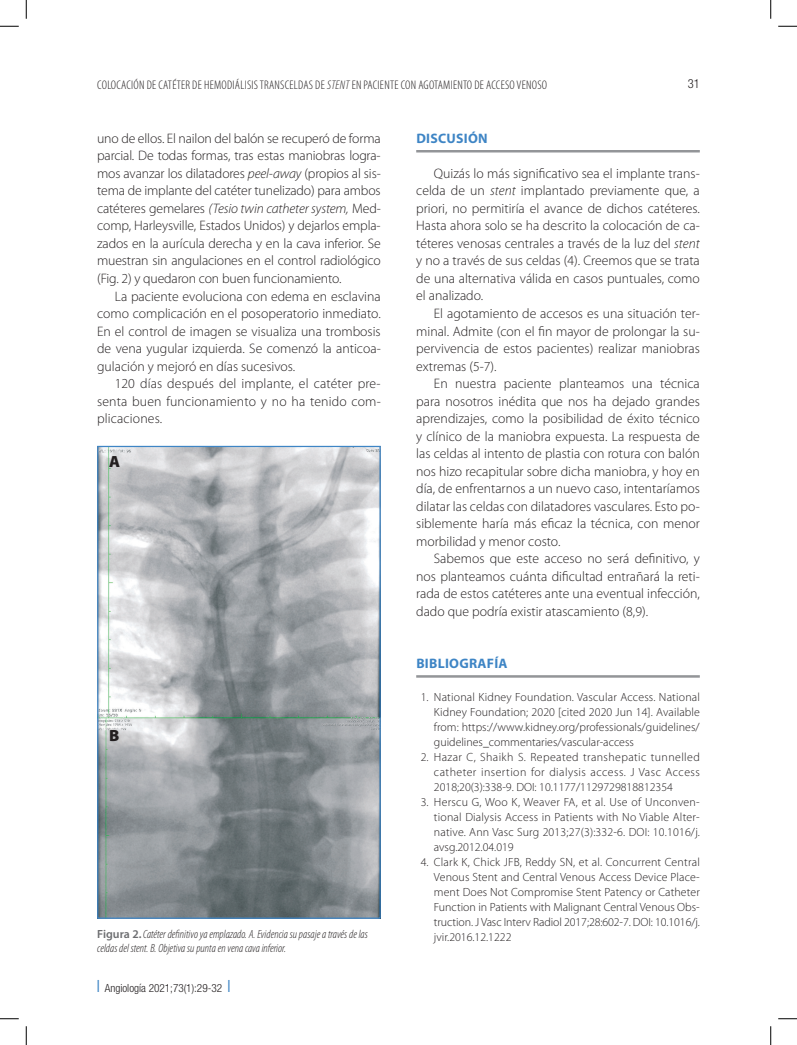
<style>
.page{position:relative;width:797px;height:1045px;background:#fff}
.page>*{position:absolute;margin:0;border:0;box-sizing:border-box;transform-origin:0 0}
.t1{font:900 16.25px "Myriad Pro";color:#231f20}
.t2{font:300 13.75px/17.5px "Myriad Pro";color:#231f20;text-align:justify}
.t3{font:700 13.75px "Myriad Pro";letter-spacing:.02em;color:#3e85c5}
.t4{font:300 condensed 12.5px "Myriad Pro";letter-spacing:.02em;color:#231f20}
.t5{font:300 condensed 12.5px "Helvetica Neue LT Std";color:#231f20}
.t6{font:300 11.88px/15px "Myriad Pro";color:#231f20;text-align:justify}
.t7{font:italic 300 condensed 11.88px "Myriad Pro";color:#231f20}
.t8{font:300 condensed 11.25px "Helvetica Neue LT Std";color:#231f20}
.s1{font-style:italic}
.s2{font-weight:600;font-style:normal;font-stretch:normal;color:#6c6d70}
.s3{color:#3e85c5}
</style>
<div class="page">
<hr style="left:416px;top:150px;width:283px;height:2px;background:#939598">
<hr style="left:416px;top:675px;width:283px;height:2px;background:#939598">
<img style="left:99px;top:448px;width:280px;height:468px">
<div style="left:97px;top:446px;width:284px;height:472px;border:1px solid #3e85c5"></div>
<svg style="left:0;top:25px;width:19px;height:2px"></svg>
<svg style="left:778px;top:25px;width:19px;height:2px"></svg>
<svg style="left:0;top:1018px;width:19px;height:1px"></svg>
<svg style="left:778px;top:1018px;width:19px;height:1px"></svg>
<svg style="left:25px;top:0;width:2px;height:19px"></svg>
<svg style="left:25px;top:1026px;width:2px;height:19px"></svg>
<svg style="left:770px;top:0;width:1px;height:19px"></svg>
<svg style="left:770px;top:1026px;width:1px;height:19px"></svg>
<p class="t4" style="left:97px;top:77px;width:451px">COLOCACIÓN DE CATÉTER DE HEMODIÁLISIS TRANSCELDAS DE <span class="s1">STENT</span> EN PACIENTE CON AGOTAMIENTO DE ACCESO VENOSO</p>
<p class="t5" style="left:687px;top:77px;width:13px">31</p>
<p class="t3" style="left:416px;top:129px;width:73px">DISCUSIÓN</p>
<p class="t2" style="left:416px;top:164px;width:285px;text-indent:18px">Quizás lo más significativo sea el implante trans&shy;celda de un <span class="s1">stent</span> implantado previamente que, a priori, no permitiría el avance de dichos catéteres.<br>Hasta ahora solo se ha descrito la colocación de ca&shy;téteres venosas centrales a través de la luz del <span class="s1">stent </span>y no a través de sus celdas (4). Creemos que se trata de una alternativa válida en casos puntuales, como el analizado.</p>
<p class="t2" style="left:416px;top:304px;width:285px;text-indent:18px">El agotamiento de accesos es una situación ter&shy;minal. Admite (con el fin mayor de prolongar la su&shy;pervivencia de estos pacientes) realizar maniobras extremas (5-7).</p>
<p class="t2" style="left:416px;top:374px;width:285px;text-indent:18px">En nuestra paciente planteamos una técnica para nosotros inédita que nos ha dejado grandes aprendizajes, como la posibilidad de éxito técnico y clínico de la maniobra expuesta. La respuesta de las celdas al intento de plastia con rotura con balón nos hizo recapitular sobre dicha maniobra, y hoy en día, de enfrentarnos a un nuevo caso, intentaríamos dilatar las celdas con dilatadores vasculares. Esto po&shy;siblemente haría más eficaz la técnica, con menor morbilidad y menor costo.</p>
<p class="t2" style="left:416px;top:549px;width:285px;text-indent:18px">Sabemos que este acceso no será definitivo, y nos planteamos cuánta dificultad entrañará la reti&shy;rada de estos catéteres ante una eventual infección, dado que podría existir atascamiento (8,9).</p>
<p class="t3" style="left:416px;top:654px;width:93px">BIBLIOGRAFÍA</p>
<p class="t6" style="left:434px;top:689px;width:267px;text-indent:-13px">1. National Kidney Foundation. Vascular Access. National Kidney Foundation; 2020 [cited 2020 Jun 14]. Available from: https://www.kidney.org/professionals/guidelines/ guidelines_commentaries/vascular-access</p>
<p class="t6" style="left:434px;top:749px;width:267px;text-indent:-13px">2. Hazar C, Shaikh S. Repeated transhepatic tunnelled catheter insertion for dialysis access. J Vasc Access 2018;20(3):338-9. DOI: 10.1177/1129729818812354</p>
<p class="t6" style="left:434px;top:794px;width:267px;text-indent:-13px">3. Herscu G, Woo K, Weaver FA, et al. Use of Unconven&shy;tional Dialysis Access in Patients with No Viable Alter&shy;native. Ann Vasc Surg 2013;27(3):332-6. DOI: 10.1016/j. avsg.2012.04.019</p>
<p class="t6" style="left:434px;top:854px;width:267px;text-indent:-13px">4. Clark K, Chick JFB, Reddy SN, et al. Concurrent Central Venous Stent and Central Venous Access Device Place&shy;ment Does Not Compromise Stent Patency or Catheter Function in Patients with Malignant Central Venous Obs&shy;truction. J Vasc Interv Radiol 2017;28:602-7. DOI: 10.1016/j.</p>
<p class="t2" style="left:97px;top:129px;width:285px">uno de ellos. El nailon del balón se recuperó de forma parcial. De todas formas, tras estas maniobras logra&shy;mos avanzar los dilatadores <span class="s1">peel-away</span> (propios al sis&shy;tema de implante del catéter tunelizado) para ambos catéteres gemelares <span class="s1">(Tesio twin catheter system,</span> Med&shy;comp, Harleysville, Estados Unidos) y dejarlos empla&shy;zados en la aurícula derecha y en la cava inferior. Se muestran sin angulaciones en el control radiológico (Fig. 2) y quedaron con buen funcionamiento.</p>
<p class="t2" style="left:97px;top:287px;width:285px;text-indent:18px">La paciente evoluciona con edema en esclavina como complicación en el posoperatorio inmediato.<br>En el control de imagen se visualiza una trombosis de vena yugular izquierda. Se comenzó la anticoa&shy;gulación y mejoró en días sucesivos.</p>
<p class="t2" style="left:97px;top:374px;width:285px;text-indent:18px">120 días después del implante, el catéter pre&shy;senta buen funcionamiento y no ha tenido com&shy;plicaciones.</p>
<p class="t1" style="left:109px;top:450px;width:12px">A</p>
<p class="t1" style="left:109px;top:724px;width:12px">B</p>
<p class="t7" style="left:97px;top:927px;width:272px"><span class="s2">Figura 2.</span> Catéter definitivo ya emplazado. A. Evidencia su pasaje a través de las</p>
<p class="t6" style="left:434px;top:929px;width:79px">jvir.2016.12.1222</p>
<p class="t7" style="left:97px;top:941px;width:190px">celdas del stent. B. Objetiva su punta en vena cava inferior.</p>
<p class="t8" style="left:97px;top:982px;width:135px"><span class="s3">❘</span> Angiología 2021;73(1):29-32 <span class="s3">❘</span></p>
</div>
